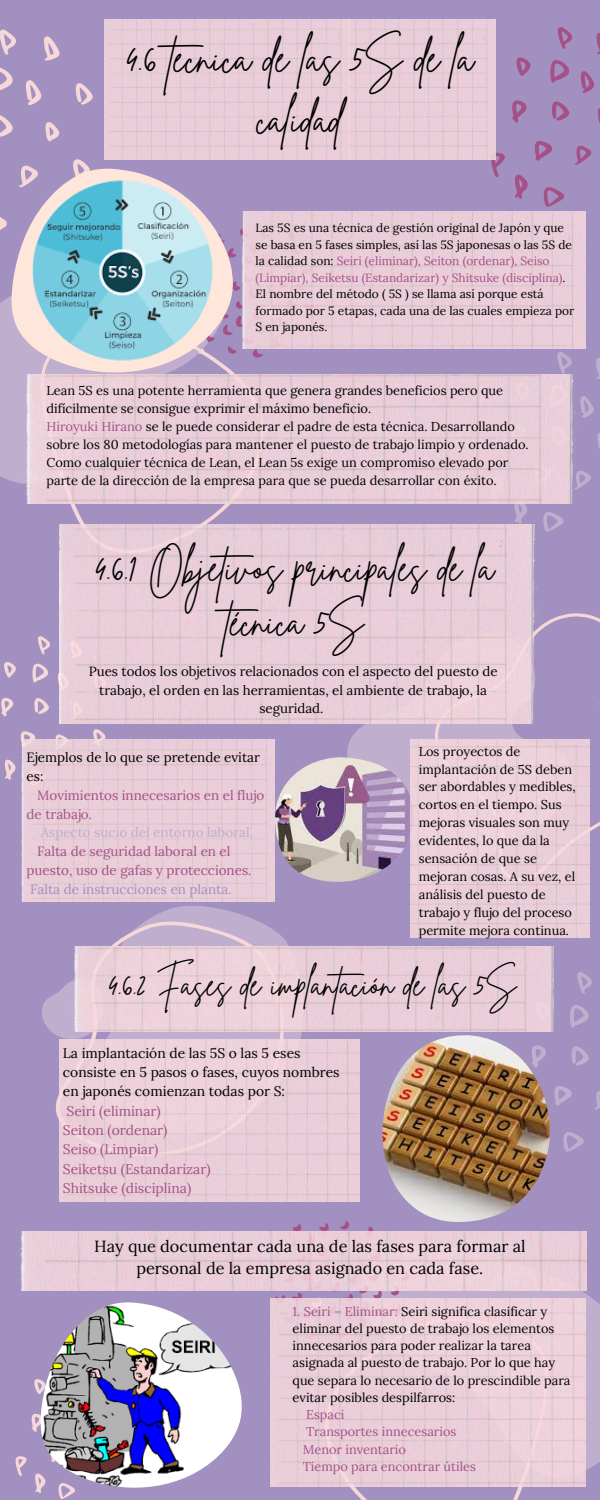
<style>
.page{position:relative;width:600px;height:1500px;background:#a291c0}
.page>*{position:absolute;margin:0;border:0;box-sizing:border-box;transform-origin:0 0}
.t1{font:41px/60.9px "Brittany Signature";color:#000;text-align:center}
.t2{font:39px/54px "Brittany Signature";color:#000;text-align:center}
.t3{font:33.3px "Brittany Signature";color:#000}
.t4{font:16.3px/22.8px "Lora";color:#000;text-align:center}
.t5{font:13.8px/19.4px "Lora";color:#000}
.t6{font:13.8px/19.4px "Lora";color:#a55086}
.t7{font:13.4px/18.8px "Lora";color:#a55086}
.t8{font:13.4px/18.8px "Lora";color:#000}
.t9{font:13.4px "Lora";color:#bfaecd}
.t10{font:13.4px "Lora";color:#a291c0}
.t11{font:13.3px/18.6px "Lora";color:#000;text-align:center}
.t12{font:12.8px/17.9px "Lora";color:#000}
.t13{font:12.8px/17.2px "Lora";color:#a55086}
.t14{font:11.9px/16.5px "Lora";color:#000}
.s1{color:#a55086}
</style>
<div class="page">
<div style="left:0;top:297px;width:40px;height:186px;background:#bfaecd"></div>
<svg style="left:40px;top:373px;width:190px;height:151px"></svg>
<svg style="left:44px;top:255px;width:271px;height:120px"></svg>
<svg style="left:347px;top:724px;width:88px;height:33px;background:#bdaccc"></svg>
<svg style="left:435px;top:613px;width:165px;height:269px"></svg>
<svg style="left:1px;top:698px;width:13px;height:19px"></svg>
<svg style="left:93px;top:729px;width:13px;height:10px"></svg>
<svg style="left:4px;top:662px;width:12px;height:16px"></svg>
<svg style="left:4px;top:731px;width:64px;height:49px"></svg>
<svg style="left:32px;top:636px;width:27px;height:78px"></svg>
<svg style="left:514px;top:471px;width:77px;height:61px"></svg>
<svg style="left:545px;top:352px;width:55px;height:96px"></svg>
<svg style="left:545px;top:1291px;width:55px;height:179px;background:#bdaccc"></svg>
<svg style="left:324px;top:1486px;width:225px;height:14px"></svg>
<svg style="left:274px;top:1220px;width:271px;height:79px"></svg>
<svg style="left:570px;top:1005px;width:19px;height:61px"></svg>
<svg style="left:577px;top:972px;width:15px;height:22px"></svg>
<svg style="left:554px;top:1086px;width:46px;height:66px"></svg>
<svg style="left:31px;top:1414px;width:9px;height:18px"></svg>
<svg style="left:34px;top:1379px;width:6px;height:15px"></svg>
<svg style="left:15px;top:1456px;width:60px;height:43px"></svg>
<svg style="left:42px;top:995px;width:11px;height:38px"></svg>
<svg style="left:78px;top:898px;width:224px;height:141px"></svg>
<svg style="left:53px;top:918px;width:231px;height:201px;fill:#bfaecd"></svg>
<img style="left:237px;top:211px;width:348px;height:138px">
<img style="left:18px;top:375px;width:564px;height:129px">
<img style="left:59px;top:524px;width:479px;height:200px">
<img style="left:18px;top:739px;width:256px;height:162px">
<img style="left:66px;top:946px;width:487px;height:86px">
<svg style="left:512px;top:100px;width:15px;height:23px"></svg>
<svg style="left:516px;top:57px;width:15px;height:19px"></svg>
<svg style="left:491px;top:141px;width:101px;height:66px"></svg>
<svg style="left:550px;top:27px;width:50px;height:96px"></svg>
<svg style="left:0;top:217px;width:7px;height:13px"></svg>
<svg style="left:73px;top:159px;width:17px;height:10px"></svg>
<svg style="left:21px;top:165px;width:13px;height:4px"></svg>
<svg style="left:75px;top:83px;width:18px;height:22px"></svg>
<svg style="left:0;top:29px;width:60px;height:113px"></svg>
<img style="left:104px;top:19px;width:392px;height:141px">
<img style="left:10px;top:169px;width:226px;height:204px">
<img style="left:379px;top:1035px;width:171px;height:187px">
<img style="left:274px;top:757px;width:136px;height:125px">
<img style="left:59px;top:1039px;width:300px;height:162px">
<img style="left:410px;top:739px;width:179px;height:198px">
<img style="left:20px;top:1231px;width:567px;height:60px">
<img style="left:271px;top:1299px;width:315px;height:187px">
<img style="left:40px;top:1302px;width:202px;height:186px">
<h1 class="t1" style="left:126px;top:28px;width:349px">4.6 tecnica de las 5S de la calidad</h1>
<p class="t14" style="left:256px;top:220px;width:320px">Las 5S es una técnica de gestión original de Japón y que se basa en 5 fases simples, así las 5S japonesas o las 5S de la calidad son: <span class="s1">Seiri (eliminar), Seiton (ordenar), Seiso (Limpiar), Seiketsu (Estandarizar) y Shitsuke (disciplina)</span>.<br>El nombre del método ( 5S ) se llama así porque está formado por 5 etapas, cada una de las cuales empieza por S en japonés.</p>
<p class="t12" style="left:46px;top:382px;width:484px">Lean 5S es una potente herramienta que genera grandes beneficios pero que difícilmente se consigue exprimir el máximo beneficio.<br><span class="s1">Hiroyuki Hirano</span> se le puede considerar el padre de esta técnica. Desarrollando sobre los 80 metodologías para mantener el puesto de trabajo limpio y ordenado.<br>Como cualquier técnica de Lean, el Lean 5s exige un compromiso elevado por parte de la dirección de la empresa para que se pueda desarrollar con éxito.</p>
<h2 class="t2" style="left:95px;top:542px;width:400px">4.6.1 Objetivos principales de la técnica 5S</h2>
<p class="t11" style="left:89px;top:662px;width:410px">Pues todos los objetivos relacionados con el aspecto del puesto de trabajo, el orden en las herramientas, el ambiente de trabajo, la seguridad.</p>
<p class="t8" style="left:27px;top:748px;width:235px">Ejemplos de lo que se pretende evitar es:</p>
<p class="t7" style="left:27px;top:786px;width:239px;text-indent:11px">Movimientos innecesarios en el flujo de trabajo.</p>
<p class="t9" style="left:41px;top:824px;width:214px">Aspecto sucio del entorno laboral.</p>
<p class="t7" style="left:27px;top:842px;width:226px;text-indent:11px">Falta de seguridad laboral en el puesto, uso de gafas y protecciones.</p>
<p class="t10" style="left:30px;top:880px;width:203px">Falta de instrucciones en planta.</p>
<p class="t12" style="left:419px;top:742px;width:159px">Los proyectos de implantación de 5S deben ser abordables y medibles, cortos en el tiempo. Sus mejoras visuales son muy evidentes, lo que da la sensación de que se mejoran cosas. A su vez, el análisis del puesto de trabajo y flujo del proceso permite mejora continua.</p>
<h3 class="t3" style="left:108px;top:962px;width:409px">4.6.2 Fases de implantación de las 5S</h3>
<p class="t5" style="left:63px;top:1043px;width:278px">La implantación de las 5S o las 5 eses consiste en 5 pasos o fases, cuyos nombres en japonés comienzan todas por S:</p>
<p class="t6" style="left:63px;top:1101px;width:149px">Seiri (eliminar)<br>Seiton (ordenar)<br>Seiso (Limpiar)<br>Seiketsu (Estandarizar)<br>Shitsuke (disciplina)</p>
<p class="t4" style="left:94px;top:1234px;width:433px">Hay que documentar cada una de las fases para formar al personal de la empresa asignado en cada fase.</p>
<p class="t12" style="left:293px;top:1302px;width:279px;line-height:17.2px"><span class="s1">1. Seiri – Eliminar:</span> Seiri significa clasificar y eliminar del puesto de trabajo los elementos innecesarios para poder realizar la tarea asignada al puesto de trabajo. Por lo que hay que separa lo necesario de lo prescindible para evitar posibles despilfarros:</p>
<p class="t13" style="left:303px;top:1406px;width:175px">Espaci<br>Transportes innecesarios<br>Menor inventario<br>Tiempo para encontrar útiles</p>
</div>
